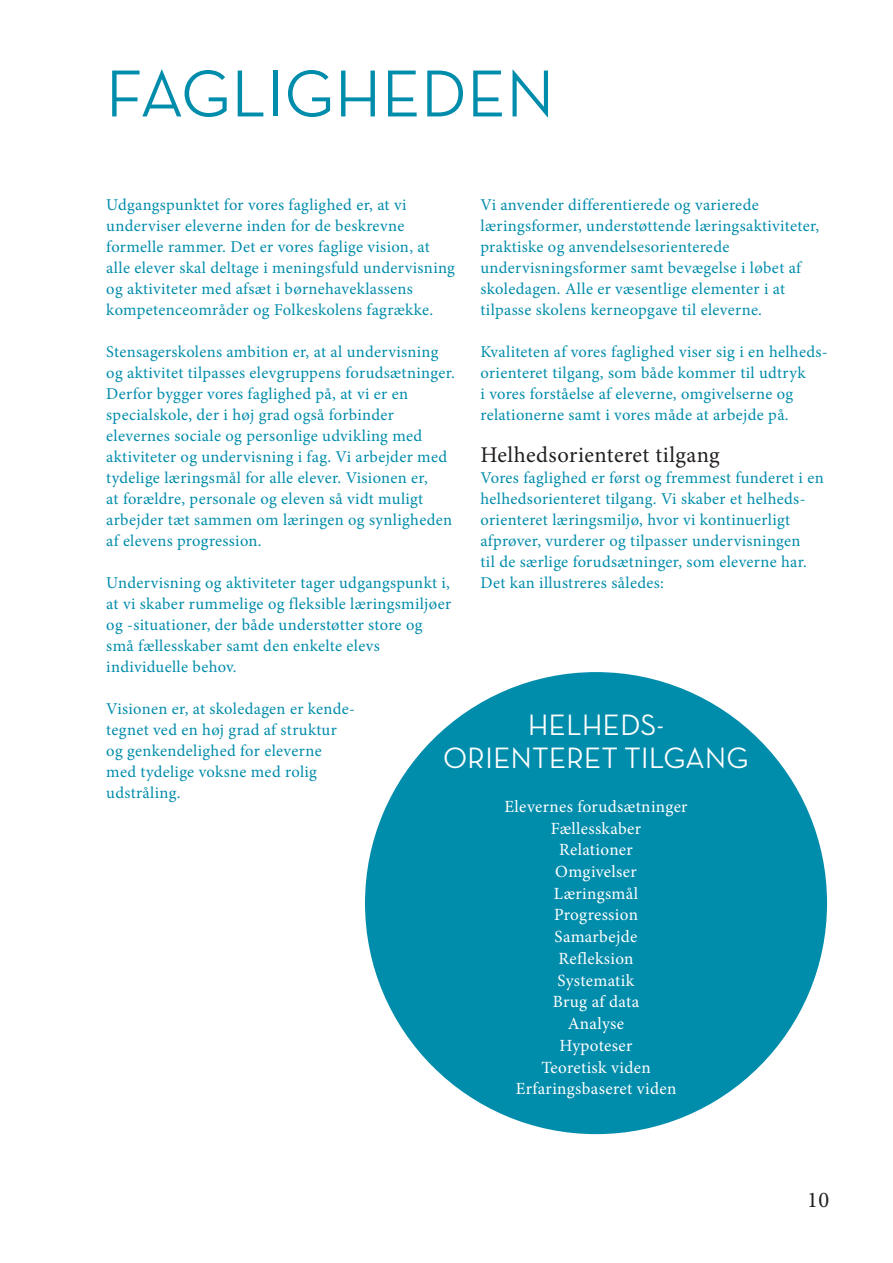
<style>
.page{position:relative;width:893px;height:1263px;background:#fff}
.page>*{position:absolute;margin:0;border:0;box-sizing:border-box;transform-origin:0 0}
.t1{font:500 67.5px "Neutra Disp";letter-spacing:.02em;color:#008cab}
.t2{font:500 30px/33px "Neutra Disp";letter-spacing:.02em;color:#fff;text-align:center}
.t3{font:22.5px "Minion Pro";letter-spacing:.02em;color:#231f20}
.t4{font:17.1px/21.8px "Minion Pro";letter-spacing:.02em;color:#fff;text-align:center}
.t5{font:16.5px/21px "Minion Pro";letter-spacing:.02em;color:#008cab}
</style>
<div class="page">
<div style="left:365px;top:672px;width:462px;height:462px;background:#008cab;border-radius:50%"></div>
<h1 class="t1" style="left:106px;top:56px;width:449px">FAGLIGHEDEN</h1>
<p class="t5" style="left:106px;top:194px;width:350px">Udgangspunktet for vores faglighed er, at vi underviser eleverne inden for de beskrevne formelle rammer. Det er vores faglige vision, at alle elever skal deltage i meningsfuld undervisning og aktiviteter med afsæt i børnehaveklassens kompetenceområder og Folkeskolens fagrække.</p>
<p class="t5" style="left:106px;top:341px;width:350px">Stensagerskolens ambition er, at al undervisning og aktivitet tilpasses elevgruppens forudsætninger.<br>Derfor bygger vores faglighed på, at vi er en specialskole, der i høj grad også forbinder elevernes sociale og personlige udvikling med aktiviteter og undervisning i fag. Vi arbejder med tydelige læringsmål for alle elever. Visionen er,<br>at forældre, personale og eleven så vidt muligt arbejder tæt sammen om læringen og synligheden af elevens progression.</p>
<p class="t5" style="left:106px;top:572px;width:346px">Undervisning og aktiviteter tager udgangspunkt i, at vi skaber rummelige og fleksible læringsmiljøer og -situationer, der både understøtter store og små fællesskaber samt den enkelte elevs individuelle behov.</p>
<p class="t5" style="left:106px;top:698px;width:250px">Visionen er, at skoledagen er kende&shy;tegnet ved en høj grad af struktur og genkendelighed for eleverne med tydelige voksne med rolig udstråling.</p>
<p class="t5" style="left:480px;top:194px;width:340px">Vi anvender differentierede og varierede læringsformer, understøttende læringsaktiviteter, praktiske og anvendelsesorienterede undervisningsformer samt bevægelse i løbet af skoledagen. Alle er væsentlige elementer i at tilpasse skolens kerneopgave til eleverne.</p>
<p class="t5" style="left:480px;top:341px;width:347px">Kvaliteten af vores faglighed viser sig i en helheds&shy;orienteret tilgang, som både kommer til udtryk<br>i vores forståelse af eleverne, omgivelserne og relationerne samt i vores måde at arbejde på.</p>
<h3 class="t3" style="left:480px;top:440px;width:241px">Helhedsorienteret tilgang</h3>
<p class="t5" style="left:480px;top:467px;width:345px">Vores faglighed er først og fremmest funderet i en helhedsorienteret tilgang. Vi skaber et helheds&shy;orienteret læringsmiljø, hvor vi kontinuerligt afprøver, vurderer og tilpasser undervisningen<br>til de særlige forudsætninger, som eleverne har.<br>Det kan illustreres således:</p>
<h2 class="t2" style="left:444px;top:709px;width:306px">HELHEDS-<br>ORIENTERET TILGANG</h2>
<p class="t4" style="left:504px;top:795px;width:185px">Elevernes forudsætninger<br>Fællesskaber<br>Relationer<br>Omgivelser<br>Læringsmål<br>Progression<br>Samarbejde<br>Refleksion<br>Systematik<br>Brug af data<br>Analyse<br>Hypoteser<br>Teoretisk viden<br>Erfaringsbaseret viden</p>
<h3 class="t3" style="left:807px;top:1185px;width:24px">10</h3>
</div>
